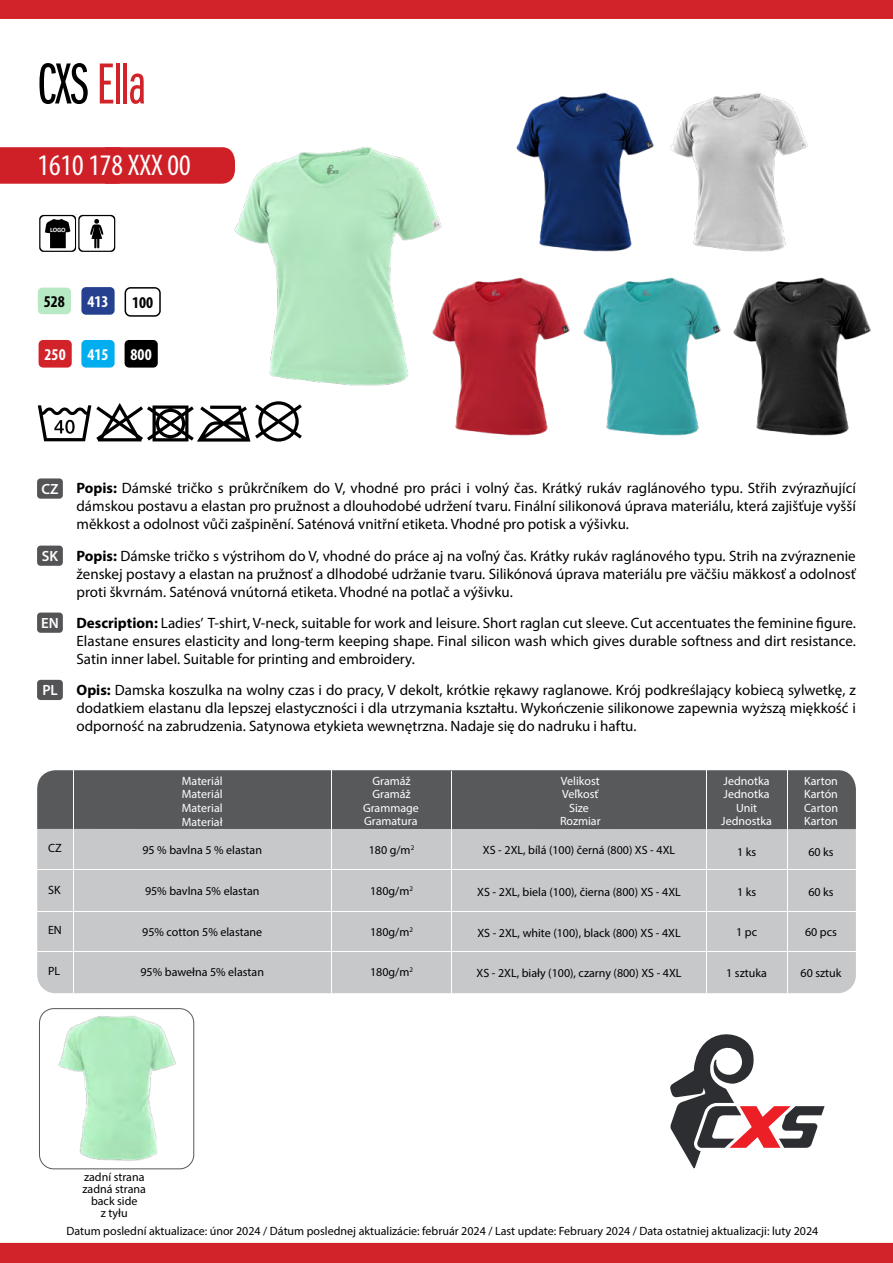
<style>
.page{position:relative;width:893px;height:1263px;background:#fff}
.page>*{position:absolute;margin:0;border:0;box-sizing:border-box;transform-origin:0 0}
.t1{font:60px "ITC Franklin Gothic Std Bk X Cp";letter-spacing:-.01em;color:#d2232a}
.t2{font:condensed 30px "Myriad Pro";color:#fff}
.t3{font:700 condensed 16.5px "Myriad Pro";color:#fff}
.t4{font:700 condensed 16.5px "Myriad Pro";color:#000}
.t5{font:15px/18px "Myriad Pro";color:#000;text-align:justify}
.t6{font:600 14.85px "Myriad Pro";color:#fff}
.t7{font:12px/12px "Myriad Pro";color:#000;text-align:center}
.t8{font:12px "Myriad Pro";color:#fff}
.t9{font:7.05px "Myriad Pro";color:#000}
.t10{font:700 6.6px "Calibri";color:#fff}
.s1{color:#000}
.s2{font-weight:700}
</style>
<div class="page">
<div style="left:0;top:147px;width:214px;height:37px;background:#cf2027"></div>
<img style="left:733px;top:277px;width:138px;height:159px">
<div style="left:125px;top:287px;width:36px;height:30px;border:2px solid #000;border-radius:5px"></div>
<div style="left:39px;top:340px;width:33px;height:28px;background:#d2232a;border-radius:5px"></div>
<div style="left:81px;top:340px;width:34px;height:28px;background:#00aeef;border-radius:5px"></div>
<img style="left:583px;top:277px;width:138px;height:159px">
<img style="left:670px;top:92px;width:138px;height:160px">
<img style="left:516px;top:92px;width:138px;height:160px">
<div style="left:125px;top:340px;width:33px;height:28px;background:#000;border-radius:5px"></div>
<img style="left:214px;top:146px;width:228px;height:240px">
<div style="left:38px;top:288px;width:33px;height:26px;background:#b7e9c4;border-radius:4px"></div>
<div style="left:81px;top:287px;width:34px;height:28px;background:#25408f;border-radius:5px"></div>
<img style="left:419px;top:239px;width:162px;height:197px">
<div style="left:37px;top:546px;width:26px;height:20px;background:#545456;border-radius:3px"></div>
<div style="left:37px;top:478px;width:26px;height:21px;background:#545456;border-radius:3px"></div>
<div style="left:37px;top:612px;width:26px;height:21px;background:#545456;border-radius:3px"></div>
<div style="left:37px;top:680px;width:26px;height:20px;background:#545456;border-radius:3px"></div>
<svg style="left:38px;top:401px;width:264px;height:41px"></svg>
<div style="left:0;top:0;width:893px;height:19px;background:#d2232a"></div>
<div style="left:0;top:1243px;width:893px;height:20px;background:#d2232a"></div>
<svg style="left:670px;top:1034px;width:155px;height:134px"></svg>
<svg style="left:39px;top:214px;width:77px;height:38px"></svg>
<img style="left:39px;top:1009px;width:155px;height:160px">
<div style="left:39px;top:1008px;width:155px;height:161px;border:1px solid #58595b;border-radius:14px"></div>
<div style="left:37px;top:773px;width:819px;height:220px;background:#c7c8ca;border-radius:18px"></div>
<div style="left:37px;top:770px;width:819px;height:59px;background:#58595b"></div>
<hr style="left:73px;top:771px;width:1px;height:222px;background:#fff">
<hr style="left:787px;top:771px;width:1px;height:222px;background:#fff">
<hr style="left:706px;top:771px;width:1px;height:222px;background:#fff">
<hr style="left:451px;top:771px;width:1px;height:222px;background:#fff">
<hr style="left:331px;top:771px;width:1px;height:222px;background:#fff">
<hr style="left:37px;top:952px;width:819px;height:1px;background:#fff">
<hr style="left:37px;top:869px;width:819px;height:1px;background:#fff">
<hr style="left:37px;top:911px;width:819px;height:1px;background:#fff">
<h1 class="t1" style="left:37px;top:53px;width:110px"><span class="s1">CXS</span> Ella</h1>
<h2 class="t2" style="left:38px;top:147px;width:155px">1610 178 XXX 00</h2>
<p class="t10" style="left:50px;top:226px;width:17px">LOGO</p>
<p class="t4" style="left:44px;top:291px;width:23px">528</p>
<p class="t3" style="left:87px;top:291px;width:23px">413</p>
<p class="t4" style="left:132px;top:292px;width:23px">100</p>
<p class="t3" style="left:45px;top:344px;width:23px">250</p>
<p class="t3" style="left:87px;top:344px;width:23px">415</p>
<p class="t3" style="left:131px;top:344px;width:23px">800</p>
<p class="t6" style="left:42px;top:479px;width:19px">CZ</p>
<p class="t5" style="left:77px;top:479px;width:781px"><span class="s2">Popis:</span> Dámské tričko s průkrčníkem do V, vhodné pro práci i volný čas. Krátký rukáv raglánového typu. Střih zvýrazňující dámskou postavu a elastan pro pružnost a dlouhodobé udržení tvaru. Finální silikonová úprava materiálu, která zajišťuje vyšší měkkost a odolnost vůči zašpinění. Saténová vnitřní etiketa. Vhodné pro potisk a výšivku.</p>
<p class="t6" style="left:42px;top:546px;width:18px">SK</p>
<p class="t5" style="left:77px;top:546px;width:781px"><span class="s2">Popis:</span> Dámske tričko s výstrihom do V, vhodné do práce aj na voľný čas. Krátky rukáv raglánového typu. Strih na zvýraznenie ženskej postavy a elastan na pružnosť a dlhodobé udržanie tvaru. Silikónová úprava materiálu pre väčšiu mäkkosť a odolnosť proti škvrnám. Saténová vnútorná etiketa. Vhodné na potlač a výšivku.</p>
<p class="t6" style="left:41px;top:613px;width:19px">EN</p>
<p class="t6" style="left:42px;top:680px;width:17px">PL</p>
<p class="t5" style="left:77px;top:613px;width:781px"><span class="s2">Description:</span> Ladies’ T-shirt, V-neck, suitable for work and leisure. Short raglan cut sleeve. Cut accentuates the feminine figure.<br>Elastane ensures elasticity and long-term keeping shape. Final silicon wash which gives durable softness and dirt resistance.<br>Satin inner label. Suitable for printing and embroidery.</p>
<p class="t5" style="left:77px;top:680px;width:781px"><span class="s2">Opis:</span> Damska koszulka na wolny czas i do pracy, V dekolt, krótkie rękawy raglanowe. Krój podkreślający kobiecą sylwetkę, z dodatkiem elastanu dla lepszej elastyczności i dla utrzymania kształtu. Wykończenie silikonowe zapewnia wyższą miękkość i odporność na zabrudzenia. Satynowa etykieta wewnętrzna. Nadaje się do nadruku i haftu.</p>
<p class="t7" style="left:48px;top:842px;width:15px">CZ</p>
<p class="t8" style="left:182px;top:773px;width:42px">Materiál</p>
<p class="t8" style="left:372px;top:773px;width:40px">Gramáž</p>
<p class="t8" style="left:561px;top:773px;width:40px">Velikost</p>
<p class="t8" style="left:724px;top:773px;width:48px">Jednotka</p>
<p class="t8" style="left:804px;top:773px;width:35px">Karton</p>
<p class="t8" style="left:182px;top:787px;width:42px">Materiál</p>
<p class="t8" style="left:182px;top:800px;width:42px">Material</p>
<p class="t8" style="left:182px;top:814px;width:42px">Materiał</p>
<p class="t7" style="left:142px;top:844px;width:121px">95 % bavlna 5 % elastan</p>
<p class="t8" style="left:372px;top:787px;width:40px">Gramáž</p>
<p class="t8" style="left:364px;top:814px;width:55px">Gramatura</p>
<p class="t8" style="left:363px;top:800px;width:57px">Grammage</p>
<p class="t7" style="left:369px;top:844px;width:47px">180 g/m<sup>2</sup></p>
<p class="t8" style="left:562px;top:787px;width:38px">Veľkosť</p>
<p class="t8" style="left:560px;top:814px;width:42px">Rozmiar</p>
<p class="t8" style="left:569px;top:800px;width:21px">Size</p>
<p class="t7" style="left:483px;top:844px;width:194px">XS - 2XL, bílá (100) černá (800) XS - 4XL</p>
<p class="t8" style="left:724px;top:787px;width:48px">Jednotka</p>
<p class="t8" style="left:721px;top:814px;width:52px">Jednostka</p>
<p class="t8" style="left:736px;top:800px;width:23px">Unit</p>
<p class="t7" style="left:737px;top:846px;width:21px">1 ks</p>
<p class="t8" style="left:804px;top:787px;width:35px">Kartón</p>
<p class="t8" style="left:804px;top:814px;width:35px">Karton</p>
<p class="t8" style="left:804px;top:800px;width:36px">Carton</p>
<p class="t7" style="left:808px;top:846px;width:27px">60 ks</p>
<p class="t7" style="left:48px;top:883px;width:14px">SK</p>
<p class="t7" style="left:145px;top:885px;width:116px">95% bavlna 5% elastan</p>
<p class="t7" style="left:370px;top:885px;width:41px">180g/m</p>
<p class="t7" style="left:737px;top:886px;width:21px">1 ks</p>
<p class="t7" style="left:808px;top:886px;width:27px">60 ks</p>
<p class="t9" style="left:409px;top:885px;width:5px">2</p>
<p class="t7" style="left:477px;top:885px;width:205px">XS - 2XL, biela (100), čierna (800) XS - 4XL</p>
<p class="t7" style="left:477px;top:927px;width:205px">XS - 2XL, white (100), black (800) XS - 4XL</p>
<p class="t7" style="left:477px;top:967px;width:207px">XS - 2XL, biały (100), czarny (800) XS - 4XL</p>
<p class="t7" style="left:48px;top:924px;width:15px">EN</p>
<p class="t7" style="left:805px;top:925px;width:33px">60 pcs</p>
<p class="t7" style="left:370px;top:926px;width:44px">180g/m<sup>2</sup></p>
<p class="t7" style="left:370px;top:966px;width:44px">180g/m<sup>2</sup></p>
<p class="t7" style="left:736px;top:925px;width:22px">1 pc</p>
<p class="t7" style="left:142px;top:926px;width:121px">95% cotton 5% elastane</p>
<p class="t7" style="left:140px;top:966px;width:125px">95% bawełna 5% elastan</p>
<p class="t7" style="left:48px;top:964px;width:14px">PL</p>
<p class="t7" style="left:726px;top:966px;width:42px">1 sztuka</p>
<p class="t7" style="left:800px;top:966px;width:42px">60 sztuk</p>
<p class="t7" style="left:83px;top:1171px;width:65px">zadní strana zadná strana back side<br>z tyłu</p>
<p class="t7" style="left:66px;top:1225px;width:753px">Datum poslední aktualizace: únor 2024 / Dátum poslednej aktualizácie: február 2024 / Last update: February 2024 / Data ostatniej aktualizacji: luty 2024</p>
</div>
